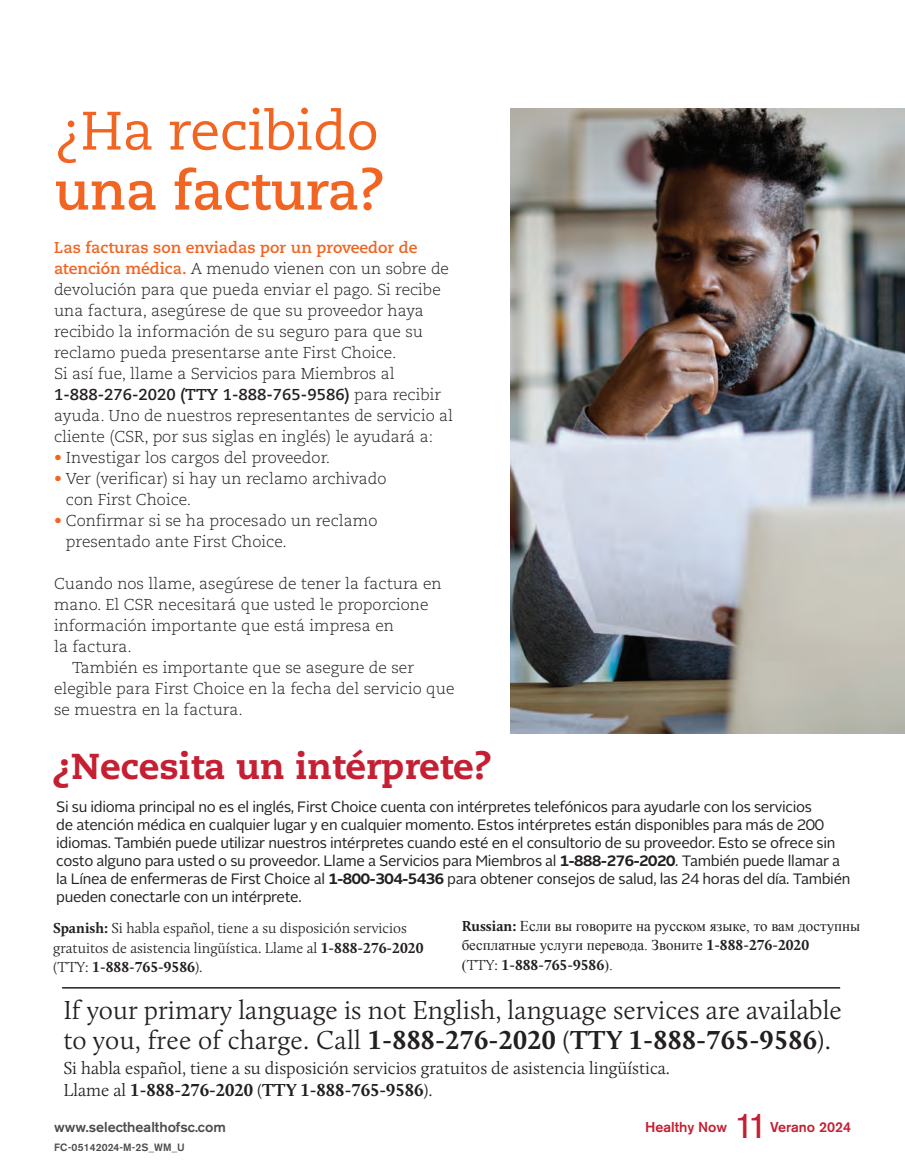
<style>
.page{position:relative;width:905px;height:1175px;background:#fff}
.page>*{position:absolute;margin:0;border:0;box-sizing:border-box;transform-origin:0 0}
.t1{font:54px "Caecilia LT Std";letter-spacing:-.005em;color:#f26421}
.t2{font:700 54px "Caecilia LT Std";letter-spacing:-.005em;color:#f26421}
.t3{font:800 36px "Caecilia LT Std";color:#c41f32}
.t4{font:35.7px "Akz Gro B Eotf";color:#c41f32}
.t5{font:300 27px/30px "Calluna";color:#231f20}
.t6{font:300 18px/21.6px "Calluna";color:#231f20}
.t7{font:300 15.75px/21px "Caecilia LT Std";color:#231f20}
.t8{font:15px "Alright Sans";letter-spacing:-.02em;color:#231f20}
.t9{font:300 15px "Calluna";color:#231f20}
.t10{font:15px "Times New Roman";color:#231f20}
.t11{font:700 15px "Calluna";color:#231f20}
.t12{font:14.25px "Akz Gro B Eotf Med";color:#4b4c4d}
.t13{font:14.25px "Akz Gro B Eotf Med";color:#c41f32}
.t14{font:10.5px "Akz Gro B Eotf Med";letter-spacing:.01em;color:#4b4c4d}
.s1{font-weight:700;color:#f26421}
.s2{font-weight:700}
.s3{color:#f26421}
.s4{font-family:"Calluna";font-weight:700}
.s5{font-weight:300}
.s6{font-family:"Times New Roman";font-weight:400}
</style>
<div class="page">
<hr style="left:62px;top:987px;width:778px;height:1px;background:#231f20">
<img style="left:510px;top:108px;width:394px;height:626px">
<p class="t1" style="left:54px;top:100px;width:326px">¿Ha recibido</p>
<p class="t2" style="left:54px;top:159px;width:332px">una factura?</p>
<p class="t7" style="left:54px;top:237px;width:401px"><span class="s1">Las facturas son enviadas por un proveedor de atención médica.</span> A menudo vienen con un sobre de devolución para que pueda enviar el pago. Si recibe una factura, asegúrese de que su proveedor haya recibido la información de su seguro para que su reclamo pueda presentarse ante First Choice.<br>Si así fue, llame a Servicios para Miembros al <span class="s2">1-888-276-2020 (TTY 1-888-765-9586)</span> para recibir ayuda. Uno de nuestros representantes de servicio al cliente (CSR, por sus siglas en inglés) le ayudará a:</p>
<p class="t7" style="left:54px;top:447px;width:278px"><span class="s3">•</span> Investigar los cargos del proveedor.</p>
<p class="t7" style="left:66px;top:468px;width:322px;text-indent:-12px"><span class="s3">•</span> Ver (verificar) si hay un reclamo archivado con First Choice.</p>
<p class="t7" style="left:66px;top:510px;width:313px;text-indent:-12px"><span class="s3">•</span> Confirmar si se ha procesado un reclamo presentado ante First Choice.</p>
<p class="t7" style="left:54px;top:573px;width:389px">Cuando nos llame, asegúrese de tener la factura en mano. El CSR necesitará que usted le proporcione información importante que está impresa en<br>la factura.</p>
<p class="t7" style="left:54px;top:657px;width:402px;text-indent:18px">También es importante que se asegure de ser elegible para First Choice en la fecha del servicio que se muestra en la factura.</p>
<p class="t3" style="left:54px;top:744px;width:438px">¿Necesita un intérprete?</p>
<p class="t8" style="left:56px;top:796px;width:757px">Si su idioma principal no es el inglés, First Choice cuenta con intérpretes telefónicos para ayudarle con los servicios</p>
<p class="t8" style="left:56px;top:814px;width:769px">de atención médica en cualquier lugar y en cualquier momento. Estos intérpretes están disponibles para más de 200</p>
<p class="t8" style="left:56px;top:832px;width:780px">idiomas. También puede utilizar nuestros intérpretes cuando esté en el consultorio de su proveedor. Esto se ofrece sin</p>
<p class="t8" style="left:56px;top:850px;width:785px">costo alguno para usted o su proveedor. Llame a Servicios para Miembros al <span class="s2">1-888-276-2020</span>. También puede llamar a</p>
<p class="t8" style="left:56px;top:868px;width:795px">la Línea de enfermeras de First Choice al <span class="s2">1-800-304-5436</span> para obtener consejos de salud, las 24 horas del día. También</p>
<p class="t8" style="left:56px;top:886px;width:247px">pueden conectarle con un intérprete.</p>
<p class="t9" style="left:53px;top:919px;width:355px"><span class="s2">Spanish:</span> Si habla español, tiene a su disposición servicios</p>
<p class="t10" style="left:461px;top:915px;width:400px"><span class="s4">Russian:</span> Если вы говорите на русском языке, то вам доступны</p>
<p class="t9" style="left:53px;top:938px;width:372px">gratuitos de asistencia lingüística. Llame al <span class="s2">1-888-276-2020</span></p>
<p class="t10" style="left:461px;top:935px;width:349px">бесплатные услуги перевода. Звоните <span class="s4">1-888-276-2020</span></p>
<p class="t11" style="left:53px;top:957px;width:151px"><span class="s5">(TTY:</span> 1-888-765-9586<span class="s5">).</span></p>
<p class="t11" style="left:461px;top:955px;width:153px"><span class="s6">)</span><span class="s5">TTY:</span> 1-888-765-9586<span class="s6">(.</span></p>
<p class="t5" style="left:63px;top:994px;width:780px">If your primary language is not English, language services are available to you, free of charge. Call <span class="s2">˜-°°°-˛˝˙-˛ˆ˛ˆ</span> (<span class="s2">TTY ˜-°°°-˝˙ˇ-˘ˇ°˙</span>).</p>
<p class="t6" style="left:63px;top:1057px;width:608px">Si habla español, tiene a su disposición servicios gratuitos de asistencia lingüística.<br>Llame al <span class="s2">˜-°°°-˛˝˙-˛ˆ˛ˆ</span> (<span class="s2">TTY ˜-°°°-˝˙ˇ-˘ˇ°˙</span>).</p>
<p class="t12" style="left:54px;top:1118px;width:173px">www.selecthealthofsc.com</p>
<p class="t13" style="left:645px;top:1118px;width:84px">Healthy Now</p>
<p class="t4" style="left:734px;top:1104px;width:36px">11</p>
<p class="t13" style="left:770px;top:1118px;width:83px">Verano 2024</p>
<p class="t14" style="left:54px;top:1140px;width:132px">FC-05142024-M-2S_WM_U</p>
</div>
